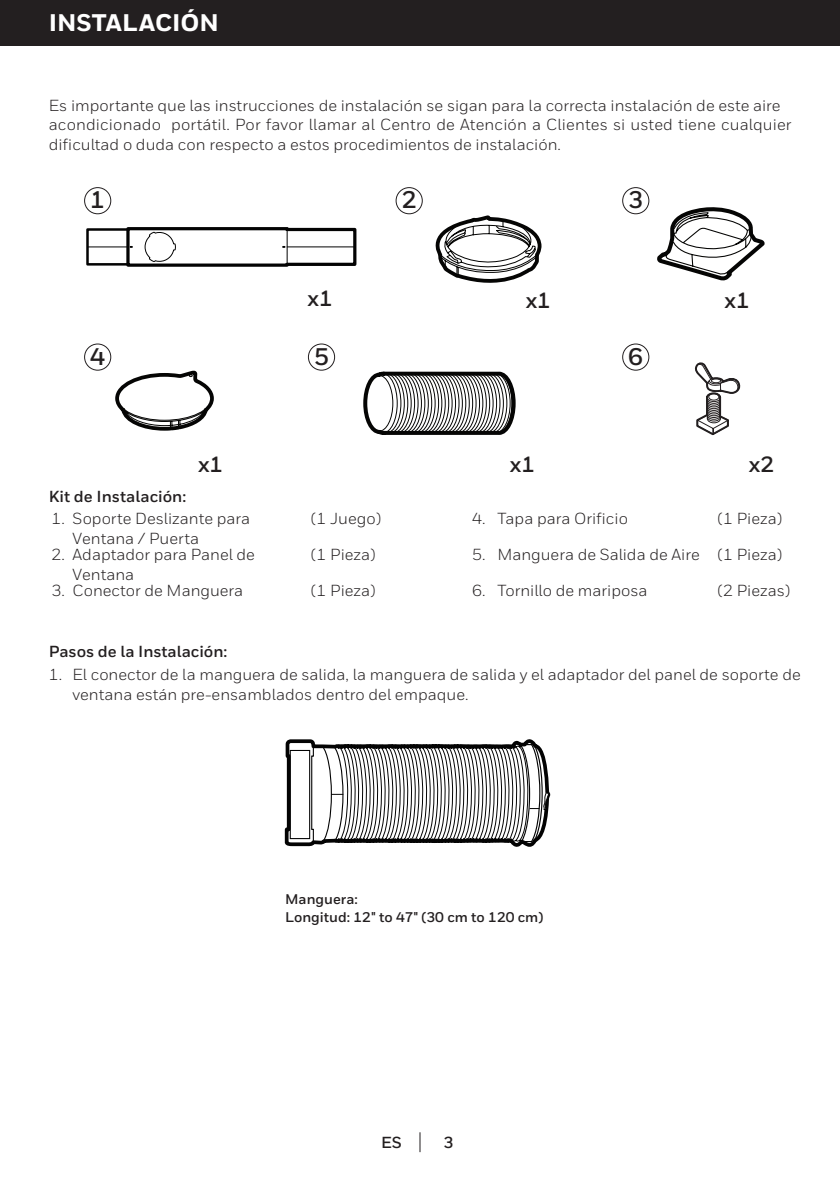
<style>
.page{position:relative;width:840px;height:1191px;background:#fff}
.page>*{position:absolute;margin:0;border:0;box-sizing:border-box;transform-origin:0 0}
.t1{font:800 24px "Honeywell Sans";color:#fff}
.t2{font:700 24px "Honeywell Sans";color:#231f20}
.t3{font:700 22px "Honeywell Sans";color:#231f20}
.t4{font:16px/19.2px "Honeywell Sans";color:#231f20}
.t5{font:700 16px "Honeywell Sans";color:#231f20}
.t6{font:700 14px/17.2px "Honeywell Sans";color:#231f20}
</style>
<div class="page">
<svg style="left:419px;top:1132px;width:1px;height:20px"></svg>
<div style="left:0;top:0;width:839px;height:45px;background:#231f20"></div>
<svg style="left:285px;top:739px;width:265px;height:108px"></svg>
<hr style="left:839px;top:0;width:1px;height:45px;background:#231f20">
<div style="left:84px;top:187px;width:27px;height:27px;border:1px solid #231f20;border-radius:50%"></div>
<div style="left:621px;top:187px;width:28px;height:27px;border:1px solid #231f20;border-radius:50%"></div>
<div style="left:395px;top:187px;width:27px;height:27px;border:1px solid #231f20;border-radius:50%"></div>
<hr style="left:87px;top:247px;width:41px;height:1px;background:#030303">
<svg style="left:125px;top:227px;width:231px;height:40px"></svg>
<div style="left:86px;top:228px;width:43px;height:37px;border:2px solid #030303"></div>
<svg style="left:435px;top:217px;width:106px;height:66px"></svg>
<svg style="left:657px;top:207px;width:107px;height:73px"></svg>
<div style="left:308px;top:343px;width:27px;height:28px;border:1px solid #231f20;border-radius:50%"></div>
<div style="left:621px;top:343px;width:28px;height:28px;border:1px solid #231f20;border-radius:50%"></div>
<div style="left:84px;top:343px;width:27px;height:28px;border:1px solid #231f20;border-radius:50%"></div>
<svg style="left:115px;top:371px;width:99px;height:60px"></svg>
<svg style="left:363px;top:372px;width:152px;height:63px"></svg>
<svg style="left:694px;top:362px;width:45px;height:73px"></svg>
<h1 class="t1" style="left:49px;top:8px;width:171px">INSTALACIÓN</h1>
<p class="t4" style="left:49px;top:96px;width:743px">Es importante que las instrucciones de instalación se sigan para la correcta instalación de este aire acondicionado portátil. Por favor llamar al Centro de Atención a Clientes si usted tiene cualquier dificultad o duda con respecto a estos procedimientos de instalación.</p>
<h1 class="t2" style="left:90px;top:185px;width:16px">1</h1>
<h1 class="t2" style="left:628px;top:185px;width:16px">3</h1>
<h1 class="t2" style="left:401px;top:185px;width:16px">2</h1>
<h1 class="t2" style="left:90px;top:342px;width:16px">4</h1>
<p class="t5" style="left:49px;top:486px;width:139px">Kit de Instalación:</p>
<h2 class="t3" style="left:198px;top:450px;width:27px">x1</h2>
<h2 class="t3" style="left:307px;top:285px;width:27px">x1</h2>
<h2 class="t3" style="left:525px;top:286px;width:27px">x1</h2>
<h2 class="t3" style="left:724px;top:286px;width:27px">x1</h2>
<h1 class="t2" style="left:314px;top:342px;width:16px">5</h1>
<h1 class="t2" style="left:628px;top:342px;width:16px">6</h1>
<h2 class="t3" style="left:509px;top:450px;width:27px">x1</h2>
<h2 class="t3" style="left:748px;top:450px;width:27px">x2</h2>
<p class="t4" style="left:73px;top:508px;width:179px;line-height:20px;text-indent:-21px">1. Soporte Deslizante para<br>Ventana / Puerta</p>
<p class="t4" style="left:311px;top:509px;width:72px">(1 Juego)</p>
<p class="t4" style="left:472px;top:509px;width:157px">4. Tapa para Orificio</p>
<p class="t4" style="left:717px;top:509px;width:66px">(1 Pieza)</p>
<p class="t4" style="left:73px;top:544px;width:184px;line-height:20px;text-indent:-21px">2. Adaptador para Panel de<br>Ventana</p>
<p class="t4" style="left:311px;top:545px;width:66px">(1 Pieza)</p>
<p class="t4" style="left:472px;top:545px;width:311px">5. Manguera de Salida de Aire (1 Pieza)</p>
<p class="t4" style="left:52px;top:581px;width:193px">3. Conector de Manguera</p>
<p class="t4" style="left:311px;top:581px;width:66px">(1 Pieza)</p>
<p class="t4" style="left:472px;top:581px;width:176px">6. Tornillo de mariposa</p>
<p class="t4" style="left:717px;top:581px;width:74px">(2 Piezas)</p>
<p class="t5" style="left:49px;top:642px;width:180px">Pasos de la Instalación:</p>
<p class="t4" style="left:72px;top:665px;width:729px">El conector de la manguera de salida, la manguera de salida y el adaptador del panel de soporte de ventana están pre-ensamblados dentro del empaque.</p>
<p class="t4" style="left:49px;top:665px;width:15px">1.</p>
<p class="t6" style="left:285px;top:891px;width:259px">Manguera:<br>Longitud: 12" to 47" (30 cm to 120 cm)</p>
<p class="t5" style="left:381px;top:1132px;width:22px">ES</p>
<p class="t5" style="left:443px;top:1132px;width:11px">3</p>
</div>
